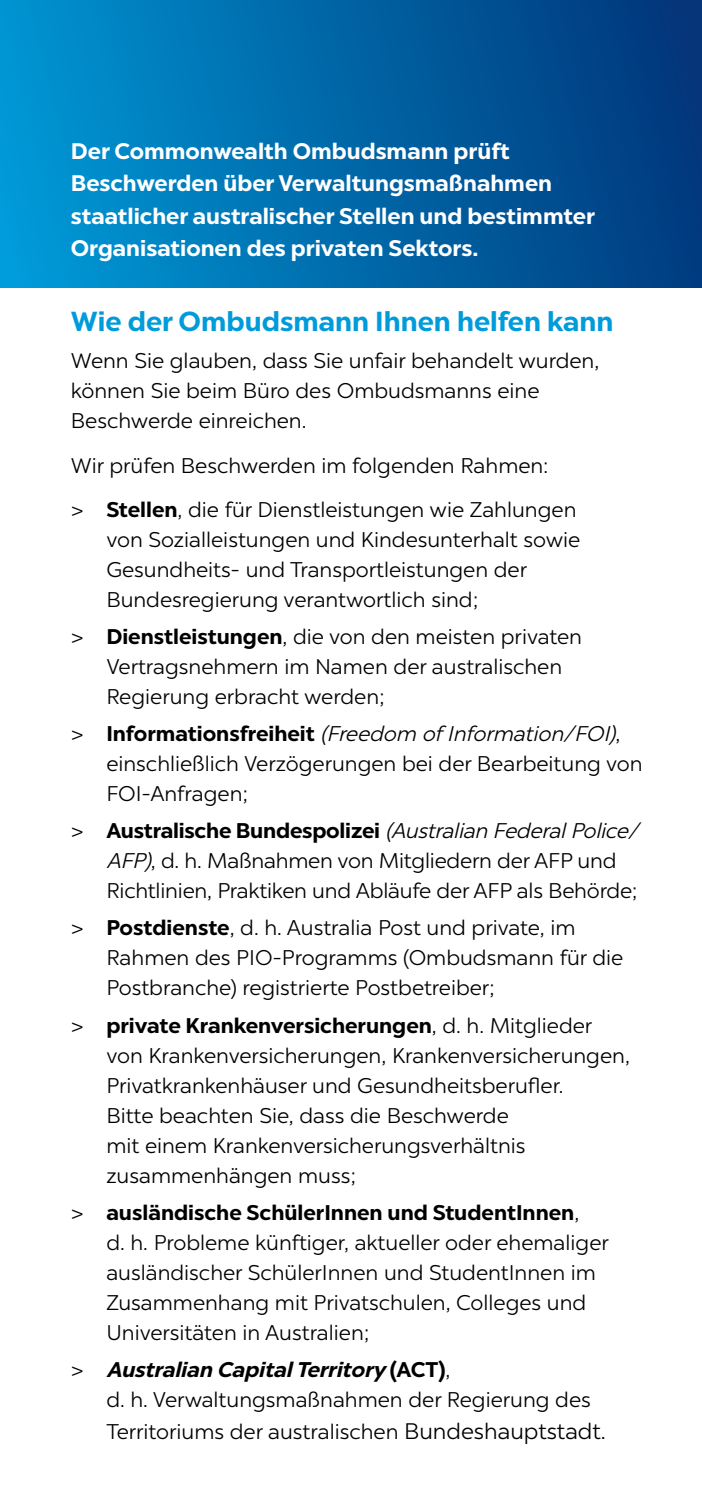
<style>
.page{position:relative;width:702px;height:1489px;background:#fff}
.page>*{position:absolute;margin:0;border:0;box-sizing:border-box;transform-origin:0 0}
.t1{font:700 27.5px "Chronica Pro";color:#009bda}
.t2{font:700 22.5px/32.5px "Chronica Pro";color:#fff}
.t3{font:21.25px/30px "Chronica Pro";color:#000}
.s1{font-weight:700}
.s2{font-style:italic}
.s3{font-weight:700;font-style:italic}
.s4{font-size:22.5px}
</style>
<div class="page">
<div style="left:0;top:0;width:702px;height:287px;background:linear-gradient(to right,#0098d6,#01367a)"></div>
<p class="t2" style="left:71px;top:134px;width:525px">Der Commonwealth Ombudsmann prüft Beschwerden über Verwaltungsmaßnahmen staatlicher australischer Stellen und bestimmter Organisationen des privaten Sektors.</p>
<p class="t1" style="left:71px;top:304px;width:544px">Wie der Ombudsmann Ihnen helfen kann</p>
<p class="t3" style="left:71px;top:346px;width:530px">Wenn Sie glauben, dass Sie unfair behandelt wurden, können Sie beim Büro des Ombudsmanns eine<br>Beschwerde einreichen.</p>
<p class="t3" style="left:71px;top:443px;width:507px;line-height:44.2px">Wir prüfen Beschwerden im folgenden Rahmen:<br>&gt; <span class="s1">Stellen</span>, die für Dienstleistungen wie Zahlungen</p>
<p class="t3" style="left:106px;top:524px;width:475px">von Sozialleistungen und Kindesunterhalt sowie<br>Gesundheits- und Transportleistungen der<br>Bundesregierung verantwortlich sind;</p>
<p class="t3" style="left:106px;top:621px;width:477px;text-indent:-35px">&gt; <span class="s1">Dienstleistungen</span>, die von den meisten privaten<br>Vertragsnehmern im Namen der australischen<br>Regierung erbracht werden;</p>
<p class="t3" style="left:106px;top:718px;width:537px;text-indent:-35px">&gt; <span class="s1">I n fo r m a t i o n s fre i h e i t</span> <span class="s2">(Freedom of Information/FOI)</span>, einschließlich Verzögerungen bei der Bearbeitung von<br>FOI-Anfragen;</p>
<p class="t3" style="left:106px;top:815px;width:539px;text-indent:-35px">&gt; <span class="s1">Australische Bundespolizei</span> <span class="s2">(Australian FederalPolice/<br>AFP)</span>, d. h. Maßnahmen von Mitgliedern der AFP und<br>Richtlinien, Praktiken und Abläufe der AFP als Behörde;</p>
<p class="t3" style="left:106px;top:913px;width:518px;text-indent:-35px">&gt; <span class="s1">Postdienste</span>, d. h. Australia Post und private, im<br>Rahmen des PIO-Programms (Ombudsmann für die<br>Postbranche) registrierte Postbetreiber;</p>
<p class="t3" style="left:106px;top:1010px;width:525px;text-indent:-35px">&gt; <span class="s1">private Krankenversicherungen</span>, d. h. Mitglieder von Krankenversicherungen, Krankenversicherungen, Privatkrankenhäuser und Gesundheitsberufler.<br>Bitte beachten Sie, dass die Beschwerde<br>mit einem Krankenversicherungsverhältnis zusammenhängen muss;</p>
<p class="t3" style="left:106px;top:1197px;width:504px;text-indent:-35px">&gt; <span class="s1">ausländische SchülerInnen und StudentInnen</span>,<br>d. h. Probleme künftiger, aktueller oder ehemaliger ausländischer SchülerInnen und StudentInnen im Zusammenhang mit Privatschulen, Colleges und Universitäten in Australien;</p>
<p class="t3" style="left:106px;top:1354px;width:486px;text-indent:-35px">&gt; <span class="s3">Australian CapitalTerritory</span> <span class="s1">( A C T )</span> ,<br>d. h. Verwaltungsmaßnahmen der Regierung des</p>
<p class="t3" style="left:106px;top:1416px;width:501px">Territoriums der australischen <span class="s4">Bundeshauptstadt.</span></p>
</div>
